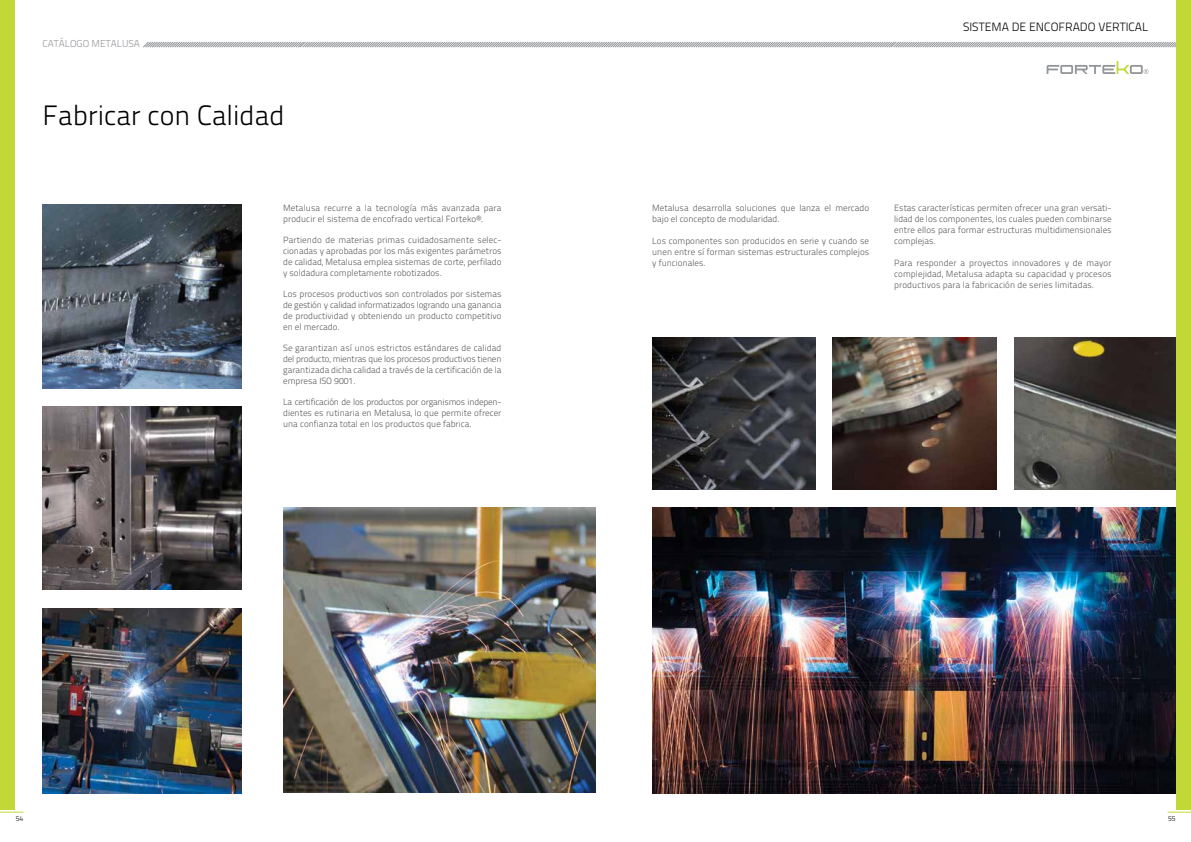
<style>
.page{position:relative;width:1191px;height:842px;background:#fff}
.page>*{position:absolute;margin:0;border:0;box-sizing:border-box;transform-origin:0 0}
.t1{font:300 28px "Titillium Text 22 L";color:#000}
.t2{font:300 12px "Titillium Text 22 L";color:#000}
.t3{font:300 10px "Titillium Text 22 L";color:#939598}
.t4{font:300 9px/10.8px "Titillium Text 22 L";color:#58595b;text-align:justify}
.t5{font:300 7px "Titillium Text 22 L";color:#000}
</style>
<div class="page">
<svg style="left:1167px;top:812px;width:24px;height:1px"></svg>
<svg style="left:0;top:812px;width:23px;height:1px"></svg>
<img style="left:652px;top:507px;width:524px;height:286px">
<svg style="left:143px;top:42px;width:1033px;height:6px;background:#c4c5c7"></svg>
<svg style="left:1046px;top:61px;width:102px;height:13px"></svg>
<img style="left:43px;top:608px;width:198px;height:185px">
<img style="left:43px;top:407px;width:198px;height:183px">
<img style="left:43px;top:204px;width:198px;height:184px">
<img style="left:652px;top:337px;width:163px;height:153px">
<img style="left:832px;top:337px;width:164px;height:153px">
<img style="left:1014px;top:337px;width:162px;height:153px">
<div style="left:0;top:0;width:14px;height:809px;background:#c1d837"></div>
<div style="left:1176px;top:0;width:15px;height:809px;background:#c1d837"></div>
<img style="left:283px;top:507px;width:312px;height:286px">
<p class="t3" style="left:43px;top:36px;width:99px">CATÁLOGO METALUSA</p>
<h1 class="t1" style="left:43px;top:95px;width:243px">Fabricar con Calidad</h1>
<p class="t4" style="left:283px;top:202px;width:220px">Metalusa recurre a la tecnología más avanzada para producir el sistema de encofrado vertical Forteko®.</p>
<p class="t4" style="left:283px;top:234px;width:220px">Partiendo de materias primas cuidadosamente selec&shy;cionadas y aprobadas por los más exigentes parámetros de calidad, Metalusa emplea sistemas de corte, perfilado y soldadura completamente robotizados.</p>
<p class="t4" style="left:283px;top:288px;width:220px">Los procesos productivos son controlados por sistemas de gestión y calidad informatizados logrando una ganancia de productividad y obteniendo un producto competitivo en el mercado.</p>
<p class="t4" style="left:283px;top:342px;width:220px">Se garantizan así unos estrictos estándares de calidad del producto, mientras que los procesos productivos tienen garantizada dicha calidad a través de la certificación de la empresa ISO 9001.</p>
<p class="t4" style="left:283px;top:396px;width:220px">La certificación de los productos por organismos indepen&shy;dientes es rutinaria en Metalusa, lo que permite ofrecer una confianza total en los productos que fabrica.</p>
<h2 class="t2" style="left:963px;top:18px;width:187px">SISTEMA DE ENCOFRADO VERTICAL</h2>
<p class="t4" style="left:652px;top:202px;width:218px">Metalusa desarrolla soluciones que lanza el mercado bajo el concepto de modularidad.</p>
<p class="t4" style="left:652px;top:235px;width:218px">Los componentes son producidos en serie y cuando se unen entre sí forman sistemas estructurales complejos y funcionales.</p>
<p class="t4" style="left:894px;top:202px;width:219px">Estas características permiten ofrecer una gran versati&shy;lidad de los componentes, los cuales pueden combinarse entre ellos para formar estructuras multidimensionales complejas.</p>
<p class="t4" style="left:894px;top:257px;width:219px">Para responder a proyectos innovadores y de mayor complejidad, Metalusa adapta su capacidad y procesos productivos para la fabricación de series limitadas.</p>
<p class="t5" style="left:16px;top:814px;width:9px">54</p>
<p class="t5" style="left:1168px;top:814px;width:9px">55</p>
</div>
